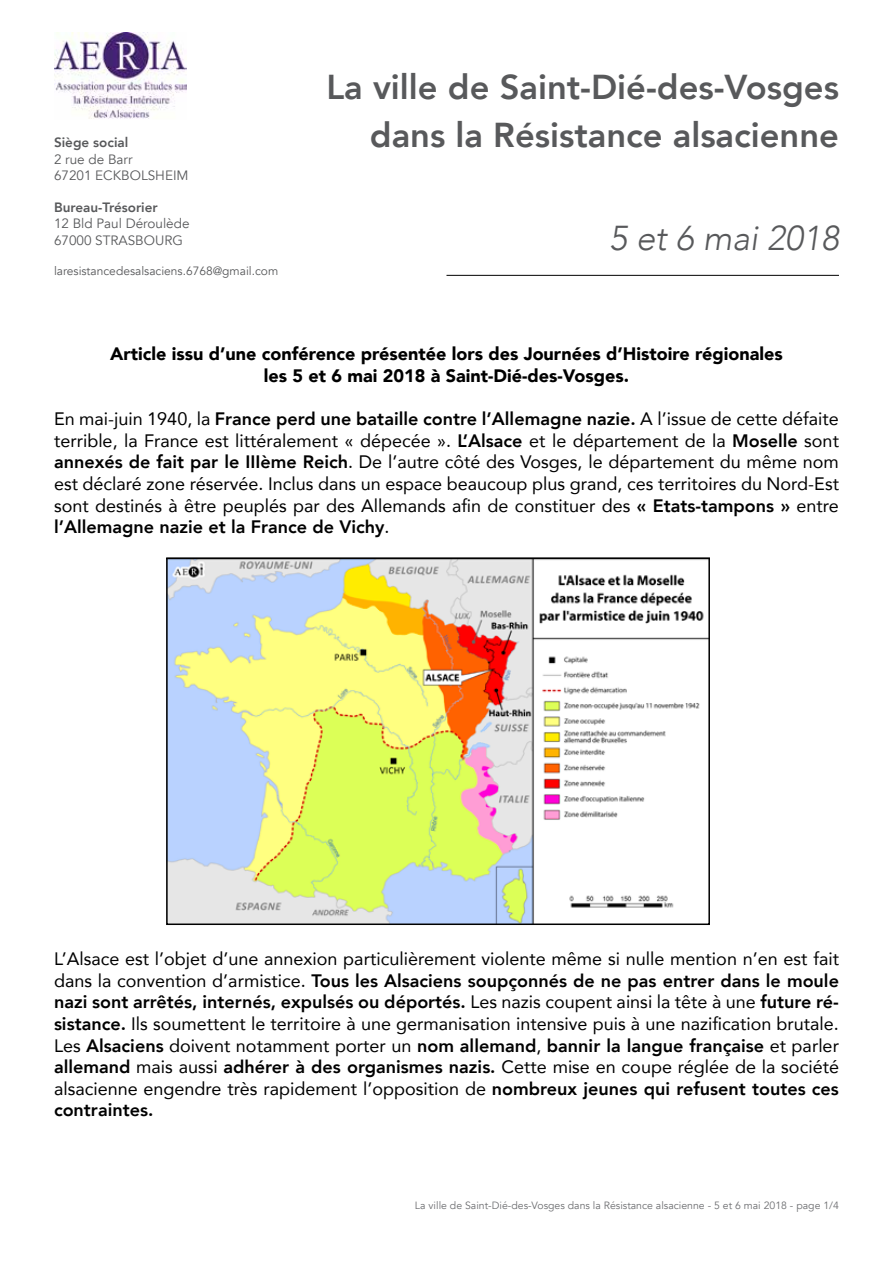
<style>
.page{position:relative;width:893px;height:1263px;background:#fff}
.page>*{position:absolute;margin:0;border:0;box-sizing:border-box;transform-origin:0 0}
.t1{font:800 34.5px/48px "Avenir";color:#58595b;text-align:right}
.t2{font:italic 300 34.5px "Avenir";color:#58595b}
.t3{font:18px/21.6px "Avenir";color:#000;text-align:justify}
.t4{font:900 18px/21.6px "Avenir";color:#000;text-align:center}
.t5{font:13.5px/16.2px "Avenir";color:#58595b}
.t6{font:800 13.5px "Avenir";color:#58595b}
.t7{font:12px "Avenir";color:#58595b}
.t8{font:10.5px "Avenir";color:#6d6e71}
.s1{font-weight:800}
</style>
<div class="page">
<img style="left:54px;top:33px;width:133px;height:86px">
<hr style="left:446px;top:275px;width:393px;height:1px;background:#000">
<img style="left:169px;top:560px;width:538px;height:362px">
<div style="left:166px;top:557px;width:544px;height:368px;border:2px solid #000"></div>
<p class="t6" style="left:54px;top:132px;width:76px">Siège social</p>
<p class="t5" style="left:54px;top:151px;width:136px">2 rue de Barr<br>67201 ECKBOLSHEIM</p>
<p class="t6" style="left:54px;top:197px;width:105px">Bureau-Trésorier</p>
<p class="t5" style="left:54px;top:216px;width:137px">12 Bld Paul Déroulède<br>67000 STRASBOURG</p>
<p class="t7" style="left:54px;top:264px;width:226px">laresistancedesalsaciens.6768@gmail.com</p>
<h1 class="t1" style="left:326px;top:63px;width:514px">La ville de Saint-Dié-des-Vosges dans la Résistance alsacienne</h1>
<h1 class="t2" style="left:609px;top:218px;width:231px">5 et 6 mai 2018</h1>
<p class="t4" style="left:110px;top:343px;width:674px">Article issu d’une conférence présentée lors des Journées d’Histoire régionales les 5 et 6 mai 2018 à Saint-Dié-des-Vosges.</p>
<p class="t3" style="left:54px;top:408px;width:786px">En mai-juin 1940, la <span class="s1">France perd une bataille contre l’Allemagne nazie.</span> A l’issue de cette défaite terrible, la France est littéralement « dépecée ». <span class="s1">L’Alsace</span> et le département de la <span class="s1">Moselle</span> sont <span class="s1">annexés de fait par le IIIème Reich</span>. De l’autre côté des Vosges, le département du même nom est déclaré zone réservée. Inclus dans un espace beaucoup plus grand, ces territoires du Nord-Est sont destinés à être peuplés par des Allemands afin de constituer des <span class="s1">« Etats-tampons »</span> entre <span class="s1">l’Allemagne nazie et la France de Vichy</span>.</p>
<p class="t3" style="left:54px;top:948px;width:786px">L’Alsace est l’objet d’une annexion particulièrement violente même si nulle mention n’en est fait dans la convention d’armistice. <span class="s1">Tous les Alsaciens soupçonnés de ne pas entrer dans le moule nazi sont arrêtés, internés, expulsés ou déportés.</span> Les nazis coupent ainsi la tête à une <span class="s1">future ré&shy;sistance.</span> Ils soumettent le territoire à une germanisation intensive puis à une nazification brutale.<br>Les <span class="s1">Alsaciens</span> doivent notamment porter un <span class="s1">nom allemand</span>, <span class="s1">bannir la langue française</span> et parler <span class="s1">allemand</span> mais aussi <span class="s1">adhérer à des organismes nazis.</span> Cette mise en coupe réglée de la société alsacienne engendre très rapidement l’opposition de <span class="s1">nombreux jeunes qui refusent toutes ces contraintes.</span></p>
<p class="t8" style="left:415px;top:1199px;width:425px">La ville de Saint-Dié-des-Vosges dans la Résistance alsacienne - 5 et 6 mai 2018 - page 1/4</p>
</div>
